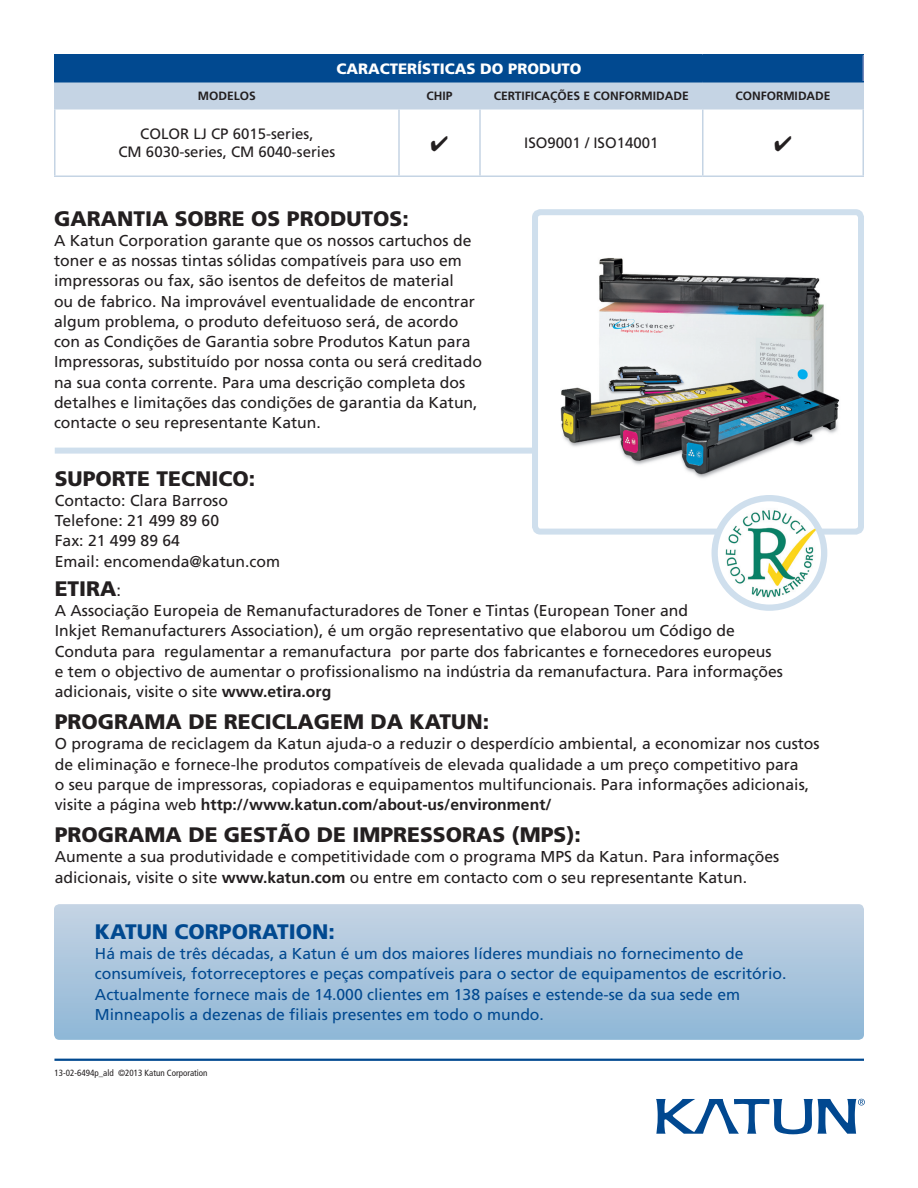
<style>
.page{position:relative;width:918px;height:1188px;background:#fff}
.page>*{position:absolute;margin:0;border:0;box-sizing:border-box;transform-origin:0 0}
.footnote{font:900 21px "Frutiger";color:#231f20}
.t1{font:900 21px "Frutiger";color:#014990}
.footnote-2{font:15.75px/20.2px "Frutiger";color:#231f20}
.t2{font:15.75px/20.2px "Frutiger";color:#014990}
.t3{font:15px/18px "Frutiger";color:#231f20;text-align:center}
.t4{font:900 15px "Frutiger";color:#fff}
.t5{font:700 12px "Frutiger";color:#231f20}
.t6{font:condensed 9px "Frutiger";color:#231f20}
.s1{font-weight:400;font-size:16.5px}
.s2{font-weight:700}
</style>
<div class="page">
<img style="left:560px;top:258px;width:280px;height:244px">
<svg style="left:54px;top:904px;width:810px;height:136px;background:#aac5dd"></svg>
<svg style="left:656px;top:1099px;width:209px;height:35px"></svg>
<hr style="left:54px;top:1059px;width:810px;height:2px;background:#014990">
<div style="left:532px;top:209px;width:332px;height:326px;border:6px solid #cfdfed;border-radius:5px"></div>
<div style="left:55px;top:448px;width:477px;height:6px;background:#cfdfed"></div>
<div style="left:55px;top:55px;width:808px;height:27px;background:#014990"></div>
<div style="left:56px;top:82px;width:806px;height:26px;background:#c5d4e4"></div>
<svg style="left:56px;top:175px;width:806px;height:1px"></svg>
<hr style="left:54px;top:82px;width:2px;height:26px;background:#c5d4e4">
<hr style="left:54px;top:108px;width:345px;height:2px;background:#c5d4e4">
<hr style="left:398px;top:82px;width:2px;height:26px;background:#c5d4e4">
<hr style="left:399px;top:108px;width:81px;height:2px;background:#c5d4e4">
<hr style="left:479px;top:82px;width:2px;height:26px;background:#c5d4e4">
<hr style="left:480px;top:108px;width:223px;height:2px;background:#c5d4e4">
<hr style="left:702px;top:82px;width:2px;height:26px;background:#c5d4e4">
<hr style="left:703px;top:108px;width:161px;height:2px;background:#c5d4e4">
<hr style="left:862px;top:82px;width:2px;height:26px;background:#c5d4e4">
<hr style="left:54px;top:110px;width:2px;height:66px;background:#c5d4e4">
<hr style="left:398px;top:110px;width:2px;height:66px;background:#c5d4e4">
<hr style="left:479px;top:110px;width:2px;height:66px;background:#c5d4e4">
<hr style="left:702px;top:110px;width:2px;height:66px;background:#c5d4e4">
<hr style="left:862px;top:110px;width:2px;height:66px;background:#c5d4e4">
<hr style="left:54px;top:176px;width:345px;height:1px;background:#c5d4e4">
<hr style="left:399px;top:176px;width:81px;height:1px;background:#c5d4e4">
<hr style="left:480px;top:176px;width:223px;height:1px;background:#c5d4e4">
<hr style="left:703px;top:176px;width:161px;height:1px;background:#c5d4e4">
<hr style="left:54px;top:54px;width:345px;height:2px;background:#014990">
<hr style="left:54px;top:56px;width:2px;height:25px;background:#014990">
<hr style="left:399px;top:54px;width:81px;height:2px;background:#014990">
<hr style="left:480px;top:54px;width:223px;height:2px;background:#014990">
<hr style="left:703px;top:54px;width:161px;height:2px;background:#014990">
<hr style="left:54px;top:81px;width:345px;height:1px;background:#014990">
<hr style="left:703px;top:81px;width:161px;height:1px;background:#014990">
<hr style="left:862px;top:56px;width:2px;height:25px;background:#788bbc">
<img style="left:718px;top:503px;width:106px;height:100px">
<div style="left:712px;top:495px;width:115px;height:116px;border:6px solid #cfdfed;border-radius:50%"></div>
<p class="t4" style="left:336px;top:60px;width:247px">CARACTERÍSTICAS DO PRODUTO</p>
<p class="t5" style="left:198px;top:89px;width:60px">MODELOS</p>
<p class="t5" style="left:426px;top:89px;width:28px">CHIP</p>
<p class="t5" style="left:494px;top:89px;width:197px">CERTIFICAÇÕES E CONFORMIDADE</p>
<p class="t5" style="left:735px;top:89px;width:97px">CONFORMIDADE</p>
<p class="t3" style="left:119px;top:125px;width:218px">COLOR LJ CP 6015-series,<br>CM 6030-series, CM 6040-series</p>
<p class="t3" style="left:524px;top:134px;width:136px">ISO9001 / ISO14001</p>
<p class="footnote" style="left:54px;top:206px;width:356px">GARANTIA SOBRE OS PRODUTOS:</p>
<p class="footnote-2" style="left:54px;top:230px;width:429px">A Katun Corporation garante que os nossos cartuchos de toner e as nossas tintas sólidas compatíveis para uso em impressoras ou fax, são isentos de defeitos de material<br>ou de fabrico. Na improvável eventualidade de encontrar algum problema, o produto defeituoso será, de acordo con as Condições de Garantia sobre Produtos Katun para Impressoras, substituído por nossa conta ou será creditado na sua conta corrente. Para uma descrição completa dos detalhes e limitações das condições de garantia da Katun, contacte o seu representante Katun.</p>
<p class="footnote" style="left:55px;top:466px;width:202px">SUPORTE TECNICO:</p>
<p class="footnote-2" style="left:55px;top:490px;width:175px">Contacto: Clara Barroso</p>
<p class="footnote-2" style="left:55px;top:510px;width:166px">Telefone: 21 499 89 60</p>
<p class="footnote-2" style="left:55px;top:531px;width:127px">Fax: 21 499 89 64</p>
<p class="footnote-2" style="left:55px;top:551px;width:227px">Email: encomenda@katun.com</p>
<p class="footnote" style="left:55px;top:576px;width:68px">ETIRA<span class="s1">:</span></p>
<p class="footnote-2" style="left:55px;top:600px;width:730px">A Associação Europeia de Remanufacturadores de Toner e Tintas (European Toner and<br>Inkjet Remanufacturers Association), é um orgão representativo que elaborou um Código de Conduta para regulamentar a remanufactura por parte dos fabricantes e fornecedores europeus e tem o objectivo de aumentar o profissionalismo na indústria da remanufactura. Para informações adicionais, visite o site <span class="s2">www.etira.org</span></p>
<p class="footnote" style="left:55px;top:709px;width:436px">PROGRAMA DE RECICLAGEM DA KATUN:</p>
<p class="footnote-2" style="left:55px;top:734px;width:766px">O programa de reciclagem da Katun ajuda-o a reduzir o desperdício ambiental, a economizar nos custos de eliminação e fornece-lhe produtos compatíveis de elevada qualidade a um preço competitivo para<br>o seu parque de impressoras, copiadoras e equipamentos multifuncionais. Para informações adicionais, visite a página web <span class="s2">http://www.katun.com/about-us/environment/</span></p>
<p class="footnote" style="left:55px;top:822px;width:528px">PROGRAMA DE GESTÃO DE IMPRESSORAS (MPS):</p>
<p class="footnote-2" style="left:55px;top:847px;width:726px">Aumente a sua produtividade e competitividade com o programa MPS da Katun. Para informações adicionais, visite o site <span class="s2">www.katun.com</span> ou entre em contacto com o seu representante Katun.</p>
<p class="t1" style="left:95px;top:919px;width:241px">KATUN CORPORATION:</p>
<p class="t2" style="left:95px;top:943px;width:693px">Há mais de três décadas, a Katun é um dos maiores líderes mundiais no fornecimento de consumíveis, fotorreceptores e peças compatíveis para o sector de equipamentos de escritório.<br>Actualmente fornece mais de 14.000 clientes em 138 países e estende-se da sua sede em Minneapolis a dezenas de filiais presentes em todo o mundo.</p>
<p class="t6" style="left:54px;top:1068px;width:155px">13-02-6494p_ald ©2013 Katun Corporation</p>
</div>
